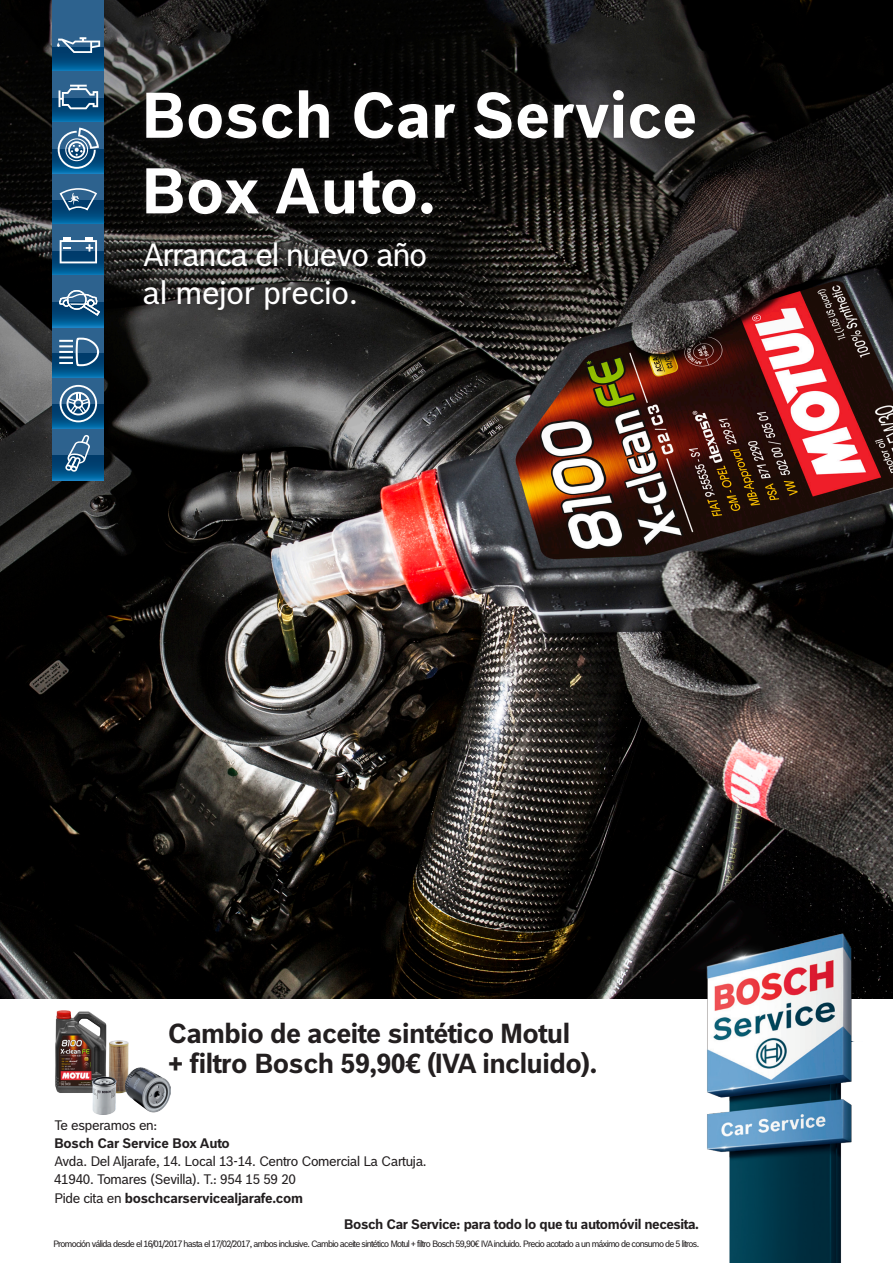
<style>
.page{position:relative;width:893px;height:1263px;background:#fff}
.page>*{position:absolute;margin:0;border:0;box-sizing:border-box;transform-origin:0 0}
.t1{font:700 63px/75.6px "Bosch Office Sans";color:#fff}
.t2{font:31.5px "Bosch Office Sans";letter-spacing:-.025em;color:#fff}
.t3{font:31.5px "Bosch Office Sans";color:#fff}
.t4{font:700 27px "Bosch Office Sans";letter-spacing:-.02em;color:#231f20}
.t5{font:700 13.5px "Bosch Office Sans";letter-spacing:-.02em;color:#231f20}
.t6{font:13.5px "Bosch Office Sans";letter-spacing:-.02em;color:#231f20}
.t7{font:9px "Bosch Office Sans";letter-spacing:-.075em;color:#231f20}
.s1{font-weight:400}
</style>
<div class="page">
<img style="left:0;top:0;width:893px;height:998px">
<img style="left:680px;top:925px;width:196px;height:338px">
<svg style="left:53px;top:199px;width:51px;height:26px"></svg>
<div style="left:53px;top:174px;width:51px;height:25px;background:#2d628e"></div>
<svg style="left:60px;top:188px;width:37px;height:23px"></svg>
<svg style="left:53px;top:353px;width:51px;height:25px"></svg>
<div style="left:53px;top:327px;width:51px;height:26px;background:#2d628e"></div>
<svg style="left:59px;top:338px;width:40px;height:28px"></svg>
<svg style="left:53px;top:404px;width:51px;height:25px"></svg>
<div style="left:53px;top:378px;width:51px;height:26px;background:#2d628e"></div>
<svg style="left:60px;top:385px;width:37px;height:37px"></svg>
<svg style="left:53px;top:46px;width:51px;height:26px"></svg>
<div style="left:53px;top:0;width:51px;height:46px;background:#2d628e"></div>
<svg style="left:57px;top:37px;width:43px;height:16px"></svg>
<svg style="left:53px;top:97px;width:51px;height:26px"></svg>
<div style="left:53px;top:72px;width:51px;height:25px;background:#2d628e"></div>
<svg style="left:59px;top:85px;width:39px;height:24px"></svg>
<svg style="left:53px;top:251px;width:51px;height:25px"></svg>
<div style="left:53px;top:225px;width:51px;height:26px;background:#2d628e"></div>
<svg style="left:60px;top:237px;width:37px;height:26px"></svg>
<svg style="left:53px;top:455px;width:51px;height:25px"></svg>
<div style="left:53px;top:429px;width:51px;height:26px;background:#2d628e"></div>
<svg style="left:65px;top:435px;width:25px;height:37px"></svg>
<svg style="left:53px;top:148px;width:51px;height:26px"></svg>
<div style="left:53px;top:123px;width:51px;height:25px;background:#2d628e"></div>
<svg style="left:58px;top:128px;width:41px;height:41px"></svg>
<svg style="left:53px;top:302px;width:51px;height:25px"></svg>
<div style="left:53px;top:276px;width:51px;height:26px;background:#2d628e"></div>
<svg style="left:59px;top:290px;width:41px;height:26px"></svg>
<div style="left:139px;top:82px;width:564px;height:140px;background:#231f20;opacity:.75"></div>
<div style="left:137px;top:235px;width:297px;height:83px;background:#231f20;opacity:.75"></div>
<img style="left:55px;top:1010px;width:52px;height:83px">
<img style="left:92px;top:1041px;width:79px;height:74px">
<p class="t1" style="left:140px;top:78px;width:558px">Bosch Car Service<br>Box Auto.</p>
<p class="t2" style="left:143px;top:235px;width:286px">Arranca el nuevo año</p>
<p class="t3" style="left:143px;top:273px;width:217px">al mejor precio.</p>
<p class="t4" style="left:168px;top:1017px;width:404px">Cambio de aceite sintético Motul</p>
<p class="t4" style="left:168px;top:1046px;width:431px">+ filtro Bosch 59,90€ (IVA incluido).</p>
<p class="t6" style="left:54px;top:1117px;width:105px">Te esperamos en:</p>
<p class="t5" style="left:54px;top:1135px;width:177px">Bosch Car Service Box Auto</p>
<p class="t6" style="left:54px;top:1153px;width:374px">Avda. Del Aljarafe, 14. Local 13-14. Centro Comercial La Cartuja.</p>
<p class="t6" style="left:54px;top:1171px;width:244px">41940. Tomares (Sevilla). T.: 954 15 59 20</p>
<p class="t5" style="left:54px;top:1189px;width:251px"><span class="s1">Pide cita en</span> boschcarservicealjarafe.com</p>
<p class="t5" style="left:344px;top:1216px;width:357px">Bosch Car Service: para todo lo que tu automóvil necesita.</p>
<p class="t7" style="left:53px;top:1238px;width:648px">Promoción válida desde el 16/01/2017 hasta el 17/02/2017, ambos inclusive. Cambio aceite sintético Motul + filtro Bosch 59,90€ IVA incluido. Precio acotado a un máximo de consumo de 5 litros.</p>
</div>
